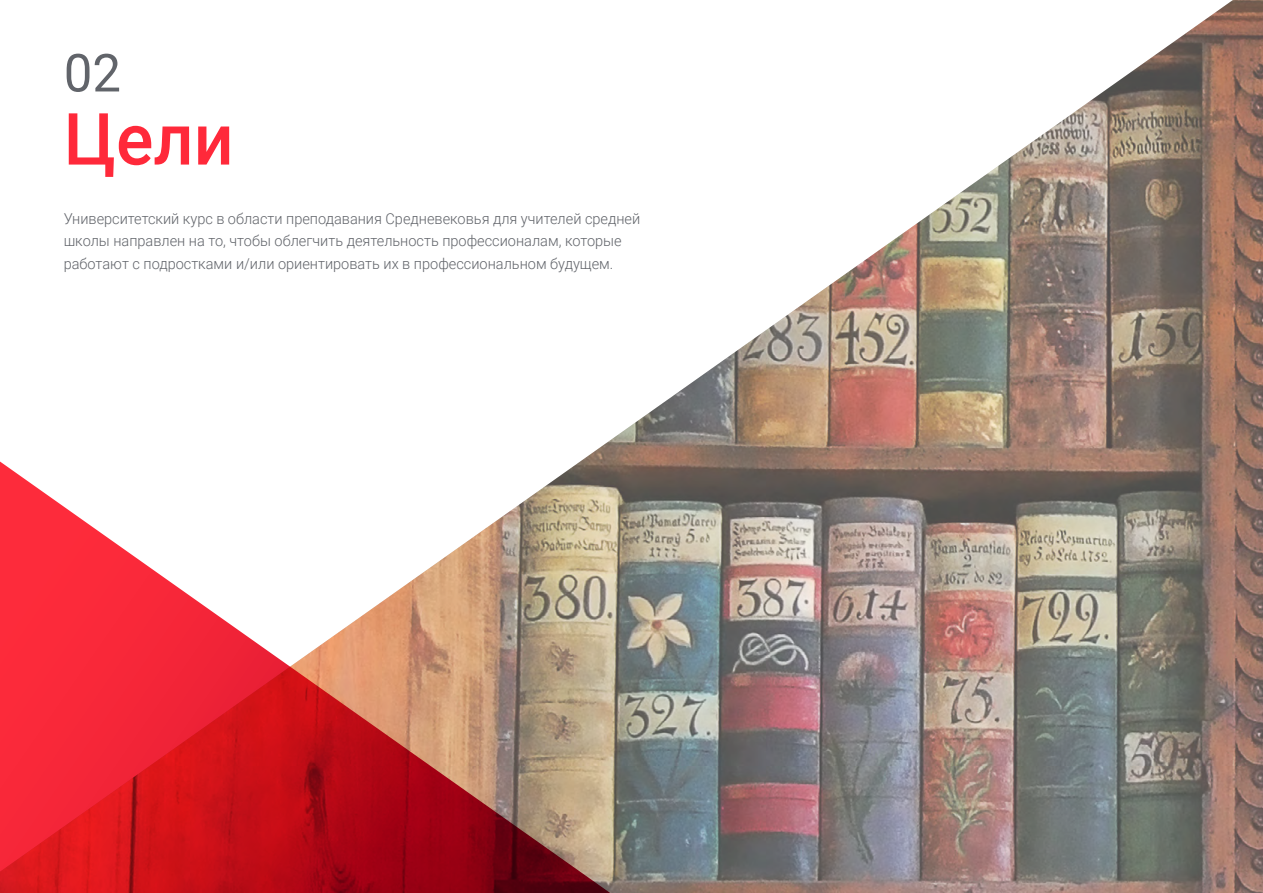
<style>
.page{position:relative;width:1263px;height:893px;background:#fff}
.page>*{position:absolute;margin:0;border:0;box-sizing:border-box;transform-origin:0 0}
.t1{font:500 72px "Roboto";color:#ff293a}
.t2{font:52.5px "Roboto";color:#61646a}
.t3{font:300 15px/22.5px "Roboto";color:#61646a}
</style>
<div class="page">
<img style="left:602px;top:0;width:661px;height:893px">
<svg style="left:0;top:446px;width:640px;height:447px"></svg>
<h2 class="t2" style="left:64px;top:36px;width:59px">02</h2>
<h1 class="t1" style="left:64px;top:89px;width:171px">Цели</h1>
<p class="t3" style="left:64px;top:207px;width:578px">Университетский курс в области преподавания Средневековья для учителей средней школы направлен на то, чтобы облегчить деятельность профессионалам, которые работают с подростками и/или ориентировать их в профессиональном будущем.</p>
</div>
